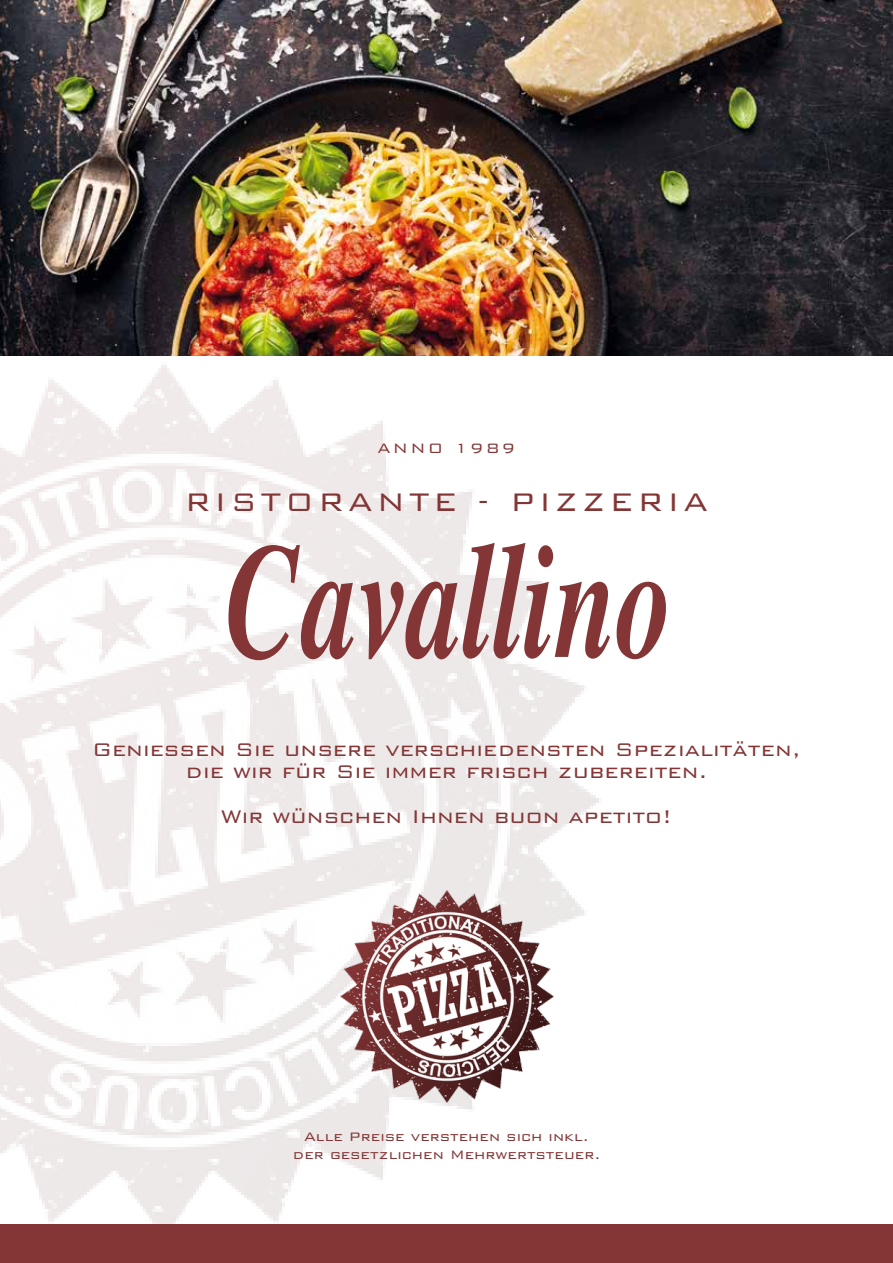
<style>
.page{position:relative;width:893px;height:1263px;background:#fff}
.page>*{position:absolute;margin:0;border:0;box-sizing:border-box;transform-origin:0 0}
.t1{font:300 33.9px "Bank Gothic";letter-spacing:.12em;color:#843636}
.t2{font:300 24.45px/22.5px "Bank Gothic";color:#843636;text-align:center}
.t3{font:300 18.15px "Bank Gothic";letter-spacing:.12em;color:#843636}
.t4{font:300 16.35px/18.3px "Bank Gothic";color:#843636;text-align:center}
</style>
<div class="page">
<img style="left:0;top:365px;width:651px;height:859px">
<img style="left:323px;top:872px;width:248px;height:249px">
<svg style="left:228px;top:545px;width:126px;height:115px"></svg>
<svg style="left:361px;top:543px;width:249px;height:116px"></svg>
<svg style="left:617px;top:582px;width:49px;height:77px"></svg>
<div style="left:0;top:1224px;width:893px;height:39px;background:#843636"></div>
<img style="left:0;top:0;width:893px;height:356px">
<p class="t3" style="left:377px;top:434px;width:139px">ANNO 1989</p>
<h1 class="t1" style="left:185px;top:476px;width:525px">RISTORANTE - PIZZERIA</h1>
<p class="t2" style="left:92px;top:735px;width:710px">Genießen Sie unsere verschiedensten Spezialitäten, die wir für Sie immer frisch zubereiten.</p>
<p class="t2" style="left:221px;top:802px;width:453px">Wir wünschen Ihnen buon apetito!</p>
<p class="t4" style="left:293px;top:1126px;width:309px">Alle Preise verstehen sich inkl. der gesetzlichen Mehrwertsteuer.</p>
</div>
